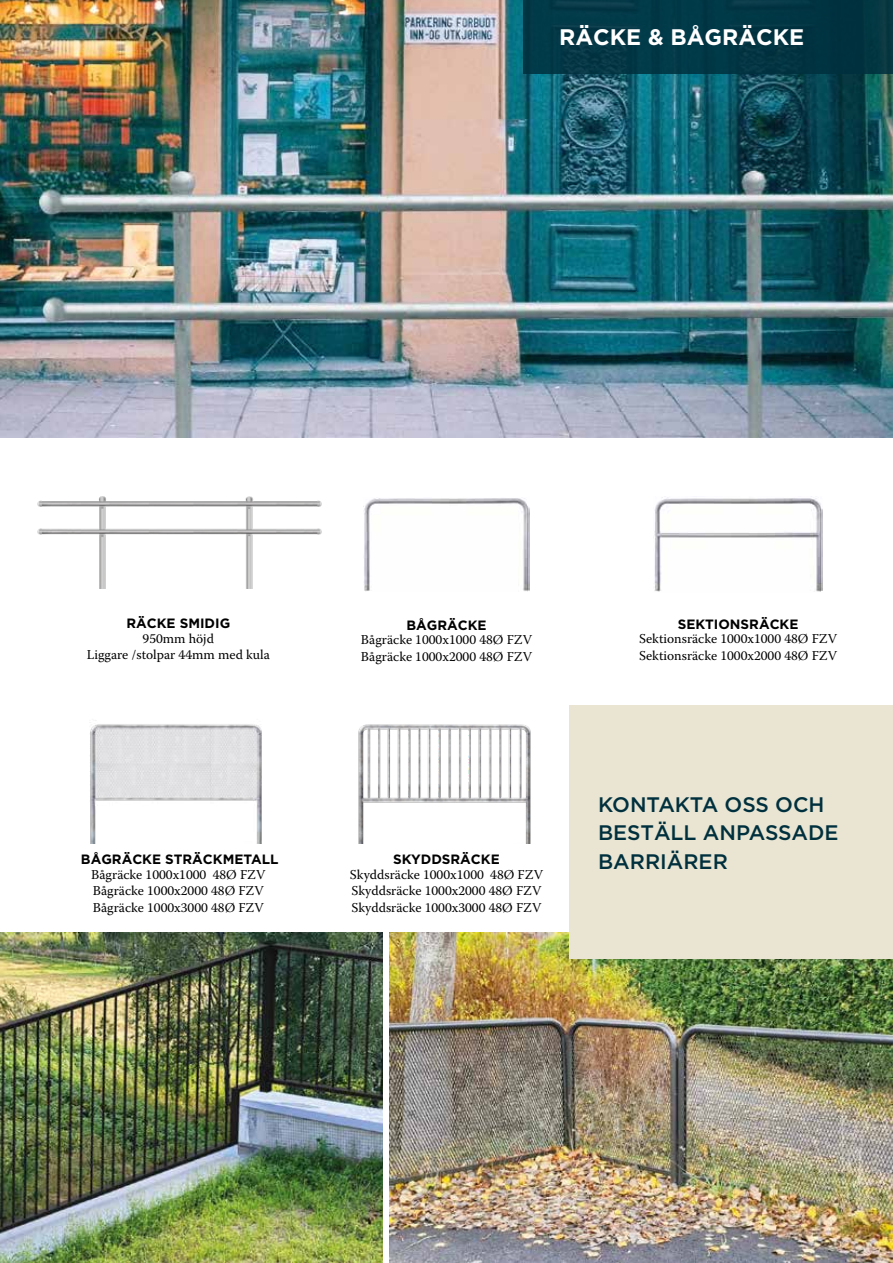
<style>
.page{position:relative;width:893px;height:1263px;background:#fff}
.page>*{position:absolute;margin:0;border:0;box-sizing:border-box;transform-origin:0 0}
.t1{font:700 22.5px "Gotham";color:#fff}
.t2{font:500 21px/28.5px "Gotham";color:#00303e}
.t3{font:13.5px/16.5px "Warnock Pro";color:#000}
.t4{font:700 13.5px "Gotham";color:#000}
</style>
<div class="page">
<img style="left:389px;top:932px;width:504px;height:331px">
<img style="left:0;top:0;width:893px;height:437px">
<div style="left:523px;top:0;width:370px;height:74px;background:#013745"></div>
<img style="left:654px;top:497px;width:168px;height:95px">
<img style="left:363px;top:498px;width:167px;height:94px">
<img style="left:37px;top:497px;width:285px;height:92px">
<img style="left:358px;top:710px;width:212px;height:134px">
<img style="left:90px;top:720px;width:172px;height:124px">
<img style="left:0;top:932px;width:383px;height:331px">
<div style="left:570px;top:706px;width:323px;height:253px;background:#e9e5d2"></div>
<h1 class="t1" style="left:559px;top:24px;width:247px">RÄCKE &amp; BÅGRÄCKE</h1>
<p class="t4" style="left:126px;top:616px;width:105px">RÄCKE SMIDIG</p>
<p class="t4" style="left:406px;top:617px;width:82px">BÅGRÄCKE</p>
<p class="t4" style="left:678px;top:616px;width:122px">SEKTIONSRÄCKE</p>
<p class="t3" style="left:639px;top:630px;width:199px">Sektionsräcke 1000x1000 48Ø FZV<br>Sektionsräcke 1000x2000 48Ø FZV</p>
<p class="t3" style="left:87px;top:630px;width:185px;text-align:center">950mm höjd<br>Liggare /stolpar 44mm med kula</p>
<p class="t3" style="left:361px;top:631px;width:173px">Bågräcke 1000x1000 48Ø FZV<br>Bågräcke 1000x2000 48Ø FZV</p>
<p class="t4" style="left:81px;top:851px;width:199px">BÅGRÄCKE STRÄCKMETALL</p>
<p class="t4" style="left:393px;top:851px;width:108px">SKYDDSRÄCKE</p>
<p class="t3" style="left:350px;top:866px;width:195px;text-align:justify">Skyddsräcke 1000x1000 48Ø FZV Skyddsräcke 1000x2000 48Ø FZV Skyddsräcke 1000x3000 48Ø FZV</p>
<p class="t3" style="left:91px;top:866px;width:176px;text-align:justify">Bågräcke 1000x1000 48Ø FZV Bågräcke 1000x2000 48Ø FZV Bågräcke 1000x3000 48Ø FZV</p>
<h2 class="t2" style="left:598px;top:790px;width:242px">KONTAKTA OSS OCH<br>BESTÄLL ANPASSADE<br>BARRIÄRER</h2>
</div>
